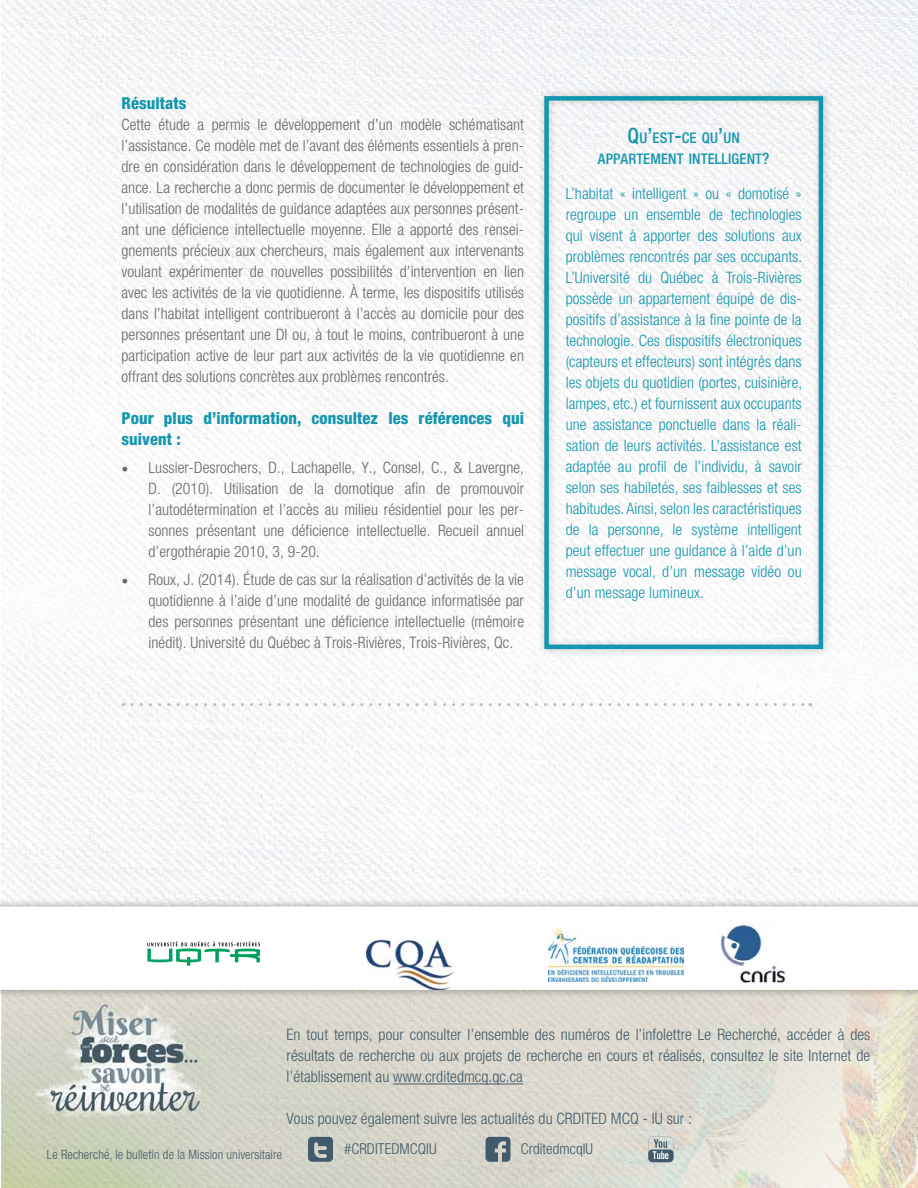
<style>
.page{position:relative;width:918px;height:1188px;background:#fff}
.page>*{position:absolute;margin:0;border:0;box-sizing:border-box;transform-origin:0 0}
.t1{font:800 condensed 16.5px/21px "Helvetica Neue";letter-spacing:.005em;color:#1397af}
.t2{font:300 condensed 15.75px/21px "Helvetica Neue";letter-spacing:.005em;color:#66676a;text-align:justify}
.t3{font:300 condensed 15.75px/21px "Helvetica Neue LT Std";letter-spacing:.005em;color:#1397af;text-align:justify}
.t4{font:300 condensed 15.75px/21px "Helvetica Neue";letter-spacing:.005em;color:#425a69;text-align:justify}
.t5{font:300 condensed 15px "Helvetica Neue";letter-spacing:.005em;color:#425a69}
.t6{font:500 condensed 14.7px/21px "Helvetica Neue";letter-spacing:.005em;color:#1397af;text-align:center}
.t7{font:300 condensed 12.75px "Helvetica Neue LT Com";letter-spacing:.01em;color:#425a69}
.s1{font-family:"Minion Pro";font-weight:400;font-stretch:normal;font-size:18px}
.s2{font-size:21px}
.s3{font-size:15.75px}
</style>
<div class="page">
<img style="left:2px;top:0;width:915px;height:1188px">
<hr style="left:393px;top:1084px;width:130px;height:1px;background:#425a69">
<svg style="left:308px;top:1137px;width:25px;height:25px"></svg>
<svg style="left:486px;top:1137px;width:24px;height:25px"></svg>
<svg style="left:648px;top:1137px;width:26px;height:25px"></svg>
<div style="left:0;top:898px;width:918px;height:100px;background:#000;opacity:.35"></div>
<svg style="left:0;top:907px;width:918px;height:83px"></svg>
<svg style="left:147px;top:941px;width:113px;height:25px"></svg>
<img style="left:367px;top:938px;width:86px;height:52px">
<img style="left:719px;top:922px;width:68px;height:63px">
<img style="left:549px;top:928px;width:135px;height:54px">
<div style="left:537px;top:87px;width:295px;height:570px;background:#000;opacity:.24"></div>
<div style="left:544px;top:96px;width:279px;height:553px;border:4px solid #1397af"></div>
<svg style="left:132px;top:703px;width:679px;height:3px"></svg>
<p class="t1" style="left:122px;top:93px;width:66px">Résultats</p>
<p class="t2" style="left:122px;top:114px;width:404px">Cette étude a permis le développement d’un modèle schématisant l’assistance. Ce modèle met de l’avant des éléments essentiels à pren&shy;dre en considération dans le développement de technologies de guid&shy;ance. La recherche a donc permis de documenter le développement et l’utilisation de modalités de guidance adaptées aux personnes présent&shy;ant une déficience intellectuelle moyenne. Elle a apporté des rensei&shy;gnements précieux aux chercheurs, mais également aux intervenants voulant expérimenter de nouvelles possibilités d’intervention en lien avec les activités de la vie quotidienne. À terme, les dispositifs utilisés dans l’habitat intelligent contribueront à l’accès au domicile pour des personnes présentant une DI ou, à tout le moins, contribueront à une participation active de leur part aux activités de la vie quotidienne en offrant des solutions concrètes aux problèmes rencontrés.</p>
<p class="t1" style="left:122px;top:408px;width:404px">Pour plus d’information, consultez les références qui suivent :</p>
<p class="t2" style="left:148px;top:457px;width:377px;text-indent:-27px"><span class="s1">•</span> Lussier-Desrochers, D., Lachapelle, Y., Consel, C., &amp; Lavergne, D. (2010). Utilisation de la domotique afin de promouvoir l’autodétermination et l’accès au milieu résidentiel pour les per&shy;sonnes présentant une déficience intellectuelle. Recueil annuel d’ergothérapie 2010, 3, 9-20.</p>
<p class="t2" style="left:148px;top:569px;width:377px;text-indent:-27px"><span class="s1">•</span> Roux, J. (2014). Étude de cas sur la réalisation d’activités de la vie quotidienne à l’aide d’une modalité de guidance informatisée par des personnes présentant une déficience intellectuelle (mémoire inédit). Université du Québec à Trois-Rivières, Trois-Rivières, Qc.</p>
<p class="t6" style="left:598px;top:127px;width:173px"><span class="s2">Q</span>U<span class="s2">’</span>EST<span class="s2">-</span>CE QU<span class="s2">’</span>UN<br>APPARTEMENT INTELLIGENT<span class="s3">?</span></p>
<p class="t3" style="left:566px;top:182px;width:238px">L’habitat « intelligent » ou « domotisé » regroupe un ensemble de technologies qui visent à apporter des solutions aux problèmes rencontrés par ses occupants.<br>L’Université du Québec à Trois-Rivières possède un appartement équipé de dis&shy;positifs d’assistance à la fine pointe de la technologie. Ces dispositifs électroniques (capteurs et effecteurs) sont intégrés dans les objets du quotidien (portes, cuisinière, lampes, etc.) et fournissent aux occupants une assistance ponctuelle dans la réali&shy;sation de leurs activités. L’assistance est adaptée au profil de l’individu, à savoir selon ses habiletés, ses faiblesses et ses habitudes. Ainsi, selon les caractéristiques de la personne, le système intelligent peut effectuer une guidance à l’aide d’un message vocal, d’un message vidéo ou d’un message lumineux.</p>
<p class="t4" style="left:287px;top:1024px;width:585px">En tout temps, pour consulter l’ensemble des numéros de l’infolettre Le Recherché, accéder à des résultats de recherche ou aux projets de recherche en cours et réalisés, consultez le site Internet de l’établissement au www.crditedmcq.qc.ca</p>
<p class="t4" style="left:287px;top:1108px;width:407px">Vous pouvez également suivre les actualités du CRDITED MCQ - IU sur :</p>
<p class="t5" style="left:344px;top:1140px;width:94px">#CRDITEDMCQIU</p>
<p class="t5" style="left:521px;top:1140px;width:74px">CrditedmcqIU</p>
<p class="t7" style="left:47px;top:1147px;width:237px">Le Recherché, le bulletin de la Mission universitaire</p>
</div>
